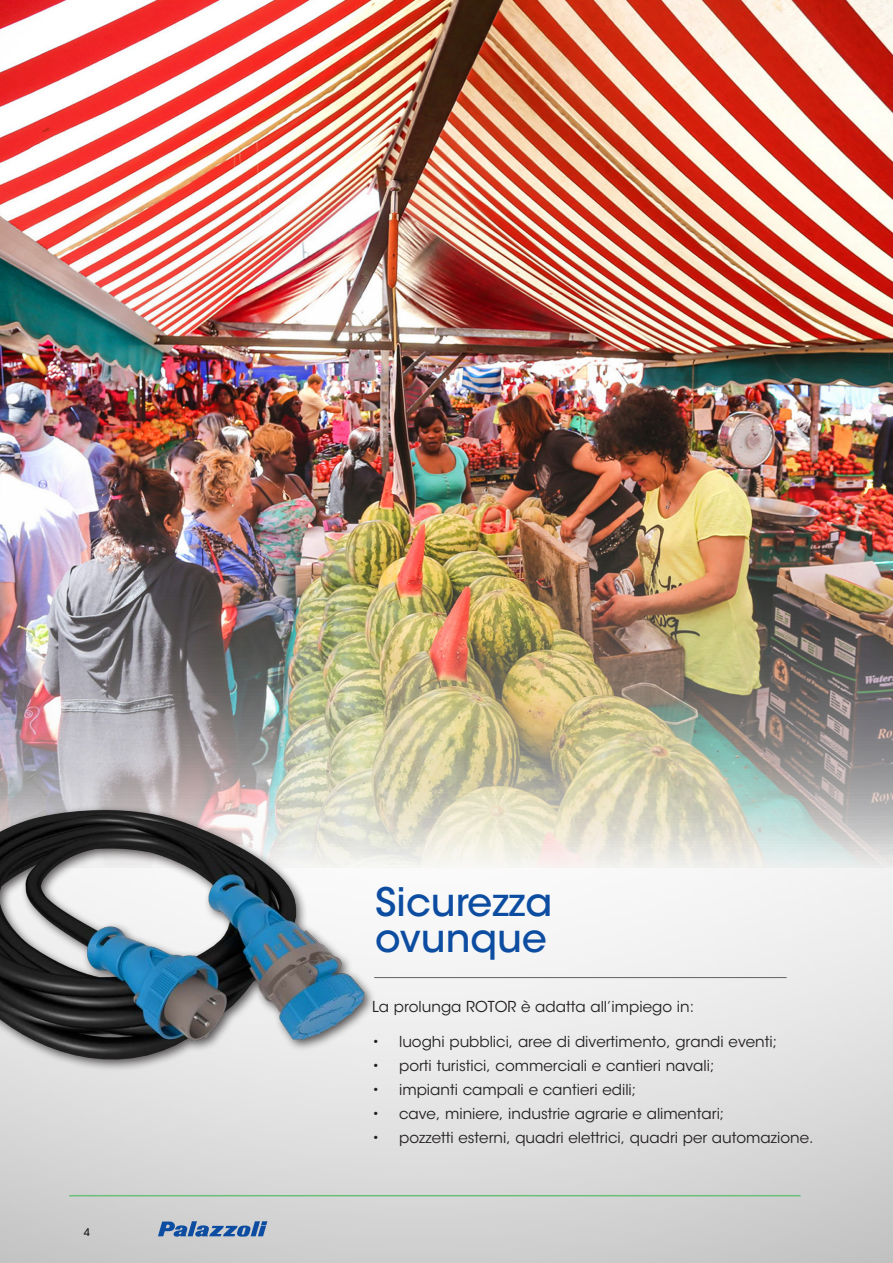
<style>
.page{position:relative;width:893px;height:1263px;background:#fff}
.page>*{position:absolute;margin:0;border:0;box-sizing:border-box;transform-origin:0 0}
.t1{font:500 39px "ITC Avant Garde Std";color:#0d4da1}
.fs_descrizione1{font:15px "ITC Avant Garde Std";color:#231f20}
.t2{font:500 10.5px "ITC Avant Garde Std";color:#231f20}
</style>
<div class="page">
<hr style="left:374px;top:977px;width:413px;height:1px;background:#636366">
<img style="left:0;top:0;width:893px;height:867px">
<img style="left:0;top:765px;width:407px;height:372px">
<svg style="left:144px;top:1221px;width:123px;height:16px;background:#7895ba"></svg>
<hr style="left:69px;top:1195px;width:732px;height:1px;background:#68c079">
<p class="t2" style="left:84px;top:1225px;width:8px">4</p>
<p class="t1" style="left:375px;top:877px;width:179px">Sicurezza</p>
<p class="t1" style="left:375px;top:913px;width:173px">ovunque</p>
<p class="fs_descrizione1" style="left:372px;top:998px;width:323px">La prolunga ROTOR è adatta all’impiego in:</p>
<p class="fs_descrizione1" style="left:372px;top:1032px;width:406px">• luoghi pubblici, aree di divertimento, grandi eventi;</p>
<p class="fs_descrizione1" style="left:372px;top:1056px;width:344px">• porti turistici, commerciali e cantieri navali;</p>
<p class="fs_descrizione1" style="left:372px;top:1080px;width:266px">• impianti campali e cantieri edili;</p>
<p class="fs_descrizione1" style="left:372px;top:1104px;width:354px">• cave, miniere, industrie agrarie e alimentari;</p>
<p class="fs_descrizione1" style="left:372px;top:1128px;width:443px">• pozzetti esterni, quadri elettrici, quadri per automazione.</p>
</div>
